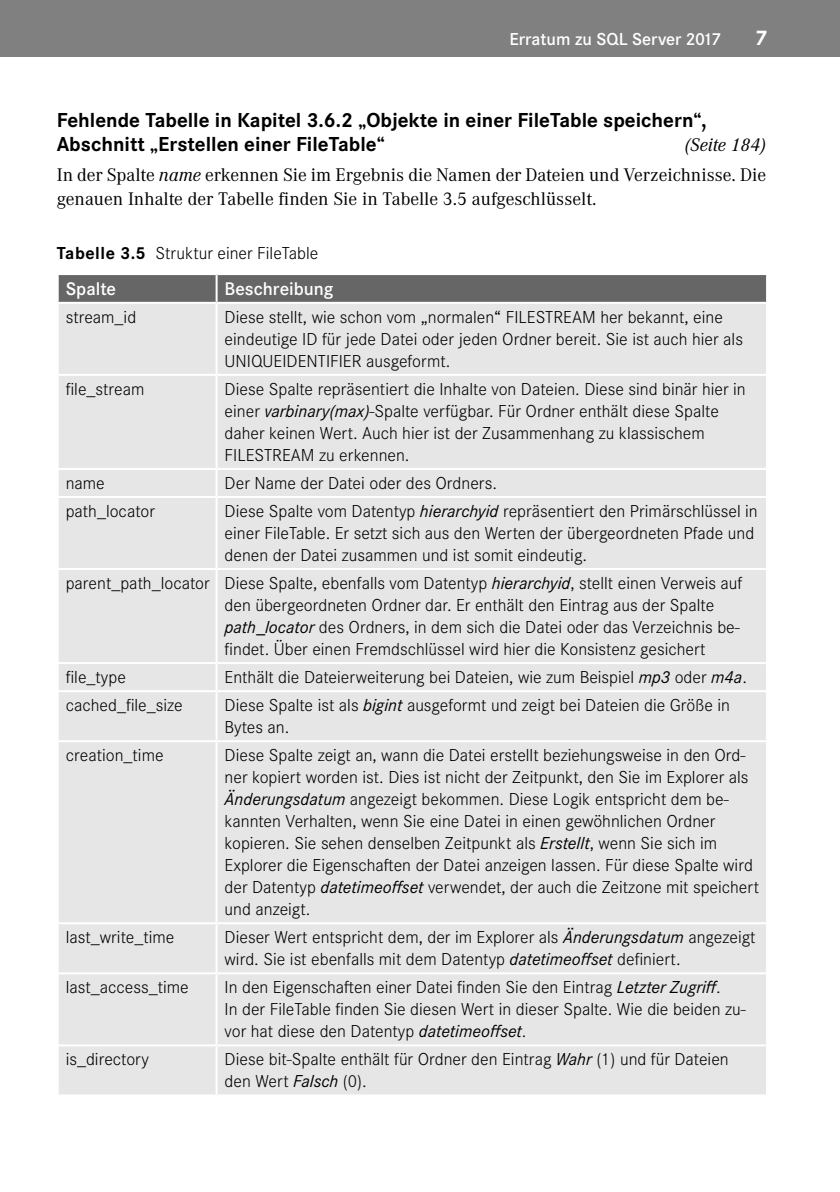
<style>
.page{position:relative;width:840px;height:1192px;background:#fff}
.page>*{position:absolute;margin:0;border:0;box-sizing:border-box;transform-origin:0 0}
.t1{font:700 22px "Corporate S Pro";color:#fff}
.t2{font:700 21px/24px "Corporate S Pro";color:#000}
.t3{font:19px/29.6px "Corporate A Pro";color:#000;text-align:right}
.t4{font:600 19px "Corporate S Pro";color:#fff}
.t5{font:300 18px/22px "Corporate S Pro";color:#000}
.t6{font:600 18px "Corporate S Pro";color:#fff}
.s1{font-style:italic}
.s2{font-weight:700}
.s3{font-weight:400;font-style:italic}
</style>
<div class="page">
<div style="left:0;top:0;width:839px;height:57px;background:#808080"></div>
<svg style="left:59px;top:275px;width:706px;height:27px;background:#676767"></svg>
<div style="left:59px;top:304px;width:706px;height:790px;background:#e6e6e6"></div>
<hr style="left:215px;top:275px;width:2px;height:27px;background:#fff">
<hr style="left:215px;top:304px;width:2px;height:70px;background:#fff">
<hr style="left:57px;top:374px;width:159px;height:2px;background:#fff">
<hr style="left:216px;top:374px;width:551px;height:2px;background:#fff">
<hr style="left:215px;top:376px;width:2px;height:92px;background:#fff">
<hr style="left:57px;top:468px;width:159px;height:2px;background:#fff">
<hr style="left:216px;top:468px;width:551px;height:2px;background:#fff">
<hr style="left:215px;top:470px;width:2px;height:26px;background:#fff">
<hr style="left:57px;top:496px;width:159px;height:2px;background:#fff">
<hr style="left:216px;top:496px;width:551px;height:2px;background:#fff">
<hr style="left:215px;top:498px;width:2px;height:70px;background:#fff">
<hr style="left:57px;top:568px;width:159px;height:2px;background:#fff">
<hr style="left:216px;top:568px;width:551px;height:2px;background:#fff">
<hr style="left:215px;top:570px;width:2px;height:92px;background:#fff">
<hr style="left:57px;top:662px;width:159px;height:2px;background:#fff">
<hr style="left:216px;top:662px;width:551px;height:2px;background:#fff">
<hr style="left:215px;top:664px;width:2px;height:26px;background:#fff">
<hr style="left:57px;top:690px;width:159px;height:2px;background:#fff">
<hr style="left:216px;top:690px;width:551px;height:2px;background:#fff">
<hr style="left:215px;top:692px;width:2px;height:48px;background:#fff">
<hr style="left:57px;top:740px;width:159px;height:2px;background:#fff">
<hr style="left:216px;top:740px;width:551px;height:2px;background:#fff">
<hr style="left:215px;top:742px;width:2px;height:180px;background:#fff">
<hr style="left:57px;top:922px;width:159px;height:2px;background:#fff">
<hr style="left:216px;top:922px;width:551px;height:2px;background:#fff">
<hr style="left:215px;top:924px;width:2px;height:48px;background:#fff">
<hr style="left:57px;top:972px;width:159px;height:2px;background:#fff">
<hr style="left:216px;top:972px;width:551px;height:2px;background:#fff">
<hr style="left:215px;top:974px;width:2px;height:70px;background:#fff">
<hr style="left:57px;top:1044px;width:159px;height:2px;background:#fff">
<hr style="left:216px;top:1044px;width:551px;height:2px;background:#fff">
<hr style="left:215px;top:1046px;width:2px;height:48px;background:#fff">
<p class="t6" style="left:509px;top:33px;width:211px">Erratum zu SQL Server 2017</p>
<p class="t1" style="left:755px;top:31px;width:12px">7</p>
<p class="t2" style="left:57px;top:111px;width:651px">Fehlende Tabelle in Kapitel 3.6.2 „Objekte in einer FileTable speichern“,<br>Abschnitt „Erstellen einer FileTable“</p>
<p class="t3" style="left:57px;top:132px;width:710px"><span class="s1">(Seite 184)<br></span>In der Spalte <span class="s1">name</span> erkennen Sie im Ergebnis die Namen der Dateien und Verzeichnisse. Die</p>
<p class="t3" style="left:57px;top:186px;width:541px">genauen Inhalte der Tabelle finden Sie in Tabelle 3.5 aufgeschlüsselt.</p>
<p class="t5" style="left:57px;top:244px;width:263px"><span class="s2">Tabelle 3.5</span> Struktur einer FileTable</p>
<p class="t4" style="left:66px;top:282px;width:52px">Spalte</p>
<p class="t4" style="left:224px;top:282px;width:110px">Beschreibung</p>
<p class="t5" style="left:66px;top:308px;width:72px">stream_id</p>
<p class="t5" style="left:224px;top:308px;width:519px">Diese stellt, wie schon vom „normalen“ FILESTREAM her bekannt, eine eindeutige ID für jede Datei oder jeden Ordner bereit. Sie ist auch hier als<br>UNIQUEIDENTIFIER ausgeformt.</p>
<p class="t5" style="left:66px;top:380px;width:80px">file_stream</p>
<p class="t5" style="left:224px;top:380px;width:522px">Diese Spalte repräsentiert die Inhalte von Dateien. Diese sind binär hier in einer <span class="s3">varbinary(max)</span>-Spalte verfügbar. Für Ordner enthält diese Spalte daher keinen Wert. Auch hier ist der Zusammenhang zu klassischem FILESTREAM zu erkennen.</p>
<p class="t5" style="left:66px;top:474px;width:41px">name</p>
<p class="t5" style="left:224px;top:474px;width:274px">Der Name der Datei oder des Ordners.</p>
<p class="t5" style="left:66px;top:502px;width:91px">path_locator</p>
<p class="t5" style="left:224px;top:502px;width:534px">Diese Spalte vom Datentyp <span class="s3">hierarchyid</span> repräsentiert den Primärschlüssel in einer FileTable. Er setzt sich aus den Werten der übergeordneten Pfade und denen der Datei zusammen und ist somit eindeutig.</p>
<p class="t5" style="left:224px;top:574px;width:519px;text-indent:-159px">parent_path_locator Diese Spalte, ebenfalls vom Datentyp <span class="s3">hierarchyid</span>, stellt einen Verweis auf den übergeordneten Ordner dar. Er enthält den Eintrag aus der Spalte <span class="s3">path_locator</span> des Ordners, in dem sich die Datei oder das Verzeichnis be&shy;findet. Über einen Fremdschlüssel wird hier die Konsistenz gesichert</p>
<p class="t5" style="left:66px;top:668px;width:62px">file_type</p>
<p class="t5" style="left:224px;top:668px;width:523px">Enthält die Dateierweiterung bei Dateien, wie zum Beispiel <span class="s3">mp3</span> oder <span class="s3">m4a</span>.</p>
<p class="t5" style="left:66px;top:696px;width:119px">cached_file_size</p>
<p class="t5" style="left:224px;top:696px;width:506px">Diese Spalte ist als <span class="s3">bigint</span> ausgeformt und zeigt bei Dateien die Größe in<br>Bytes an.</p>
<p class="t5" style="left:66px;top:746px;width:99px">creation_time</p>
<p class="t5" style="left:224px;top:746px;width:535px">Diese Spalte zeigt an, wann die Datei erstellt beziehungsweise in den Ord&shy;ner kopiert worden ist. Dies ist nicht der Zeitpunkt, den Sie im Explorer als <span class="s3">Änderungsdatum</span> angezeigt bekommen. Diese Logik entspricht dem be&shy;kannten Verhalten, wenn Sie eine Datei in einen gewöhnlichen Ordner kopieren. Sie sehen denselben Zeitpunkt als <span class="s3">Erstellt</span>, wenn Sie sich im Explorer die Eigenschaften der Datei anzeigen lassen. Für diese Spalte wird der Datentyp <span class="s3">datetimeoffset</span> verwendet, der auch die Zeitzone mit speichert und anzeigt.</p>
<p class="t5" style="left:66px;top:928px;width:110px">last_write_time</p>
<p class="t5" style="left:224px;top:928px;width:532px">Dieser Wert entspricht dem, der im Explorer als <span class="s3">Änderungsdatum</span> angezeigt wird. Sie ist ebenfalls mit dem Datentyp <span class="s3">datetimeoffset</span> definiert.</p>
<p class="t5" style="left:66px;top:978px;width:125px">last_access_time</p>
<p class="t5" style="left:224px;top:978px;width:522px">In den Eigenschaften einer Datei finden Sie den Eintrag <span class="s3">Letzter Zugriff</span>.<br>In der FileTable finden Sie diesen Wert in dieser Spalte. Wie die beiden zu&shy;vor hat diese den Datentyp <span class="s3">datetimeoffset</span>.</p>
<p class="t5" style="left:66px;top:1050px;width:85px">is_directory</p>
<p class="t5" style="left:224px;top:1050px;width:505px">Diese bit-Spalte enthält für Ordner den Eintrag <span class="s3">Wahr</span> (1) und für Dateien den Wert <span class="s3">Falsch</span> (0).</p>
</div>
